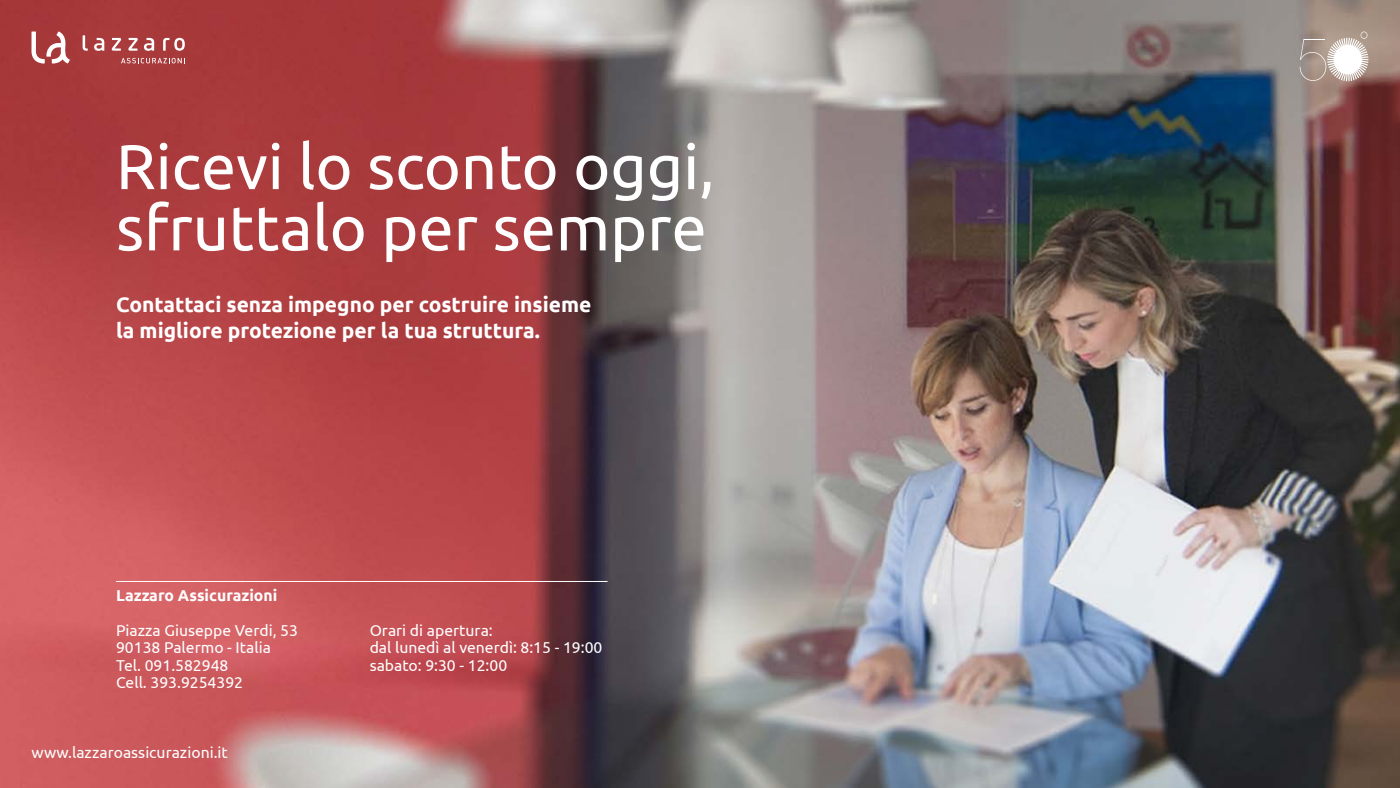
<style>
.page{position:relative;width:1400px;height:788px;background:#fff}
.page>*{position:absolute;margin:0;border:0;box-sizing:border-box;transform-origin:0 0}
.t1{font:63px/61.2px "Ubuntu";color:#fff}
.t2{font:700 21px/26.2px "Ubuntu";color:#fff}
.t3{font:15.75px/17.5px "Ubuntu";color:#fff}
.t4{font:700 15.75px "Ubuntu";color:#fff}
</style>
<div class="page">
<img style="left:0;top:0;width:1400px;height:788px">
<svg style="left:1300px;top:32px;width:69px;height:49px"></svg>
<svg style="left:121px;top:58px;width:64px;height:5px"></svg>
<svg style="left:32px;top:31px;width:40px;height:33px"></svg>
<svg style="left:94px;top:38px;width:10px;height:13px"></svg>
<svg style="left:144px;top:38px;width:10px;height:13px"></svg>
<svg style="left:83px;top:35px;width:5px;height:16px"></svg>
<svg style="left:163px;top:38px;width:22px;height:13px"></svg>
<svg style="left:128px;top:38px;width:10px;height:13px"></svg>
<svg style="left:112px;top:38px;width:9px;height:13px"></svg>
<hr style="left:116px;top:581px;width:492px;height:1px;background:#fff">
<h1 class="t1" style="left:116px;top:134px;width:600px">Ricevi lo sconto oggi, sfruttalo per sempre</h1>
<h2 class="t2" style="left:116px;top:291px;width:477px">Contattaci senza impegno per costruire insieme la migliore protezione per la tua struttura.</h2>
<p class="t4" style="left:116px;top:585px;width:163px">Lazzaro Assicurazioni</p>
<p class="t3" style="left:116px;top:620px;width:183px">Piazza Giuseppe Verdi, 53<br>90138 Palermo - Italia<br>Tel. 091.582948<br>Cell. 393.9254392</p>
<p class="t3" style="left:370px;top:620px;width:234px">Orari di apertura:<br>dal lunedì al venerdì: 8:15 - 19:00 sabato: 9:30 - 12:00</p>
<p class="t3" style="left:32px;top:743px;width:198px">www.lazzaroassicurazioni.it</p>
</div>
